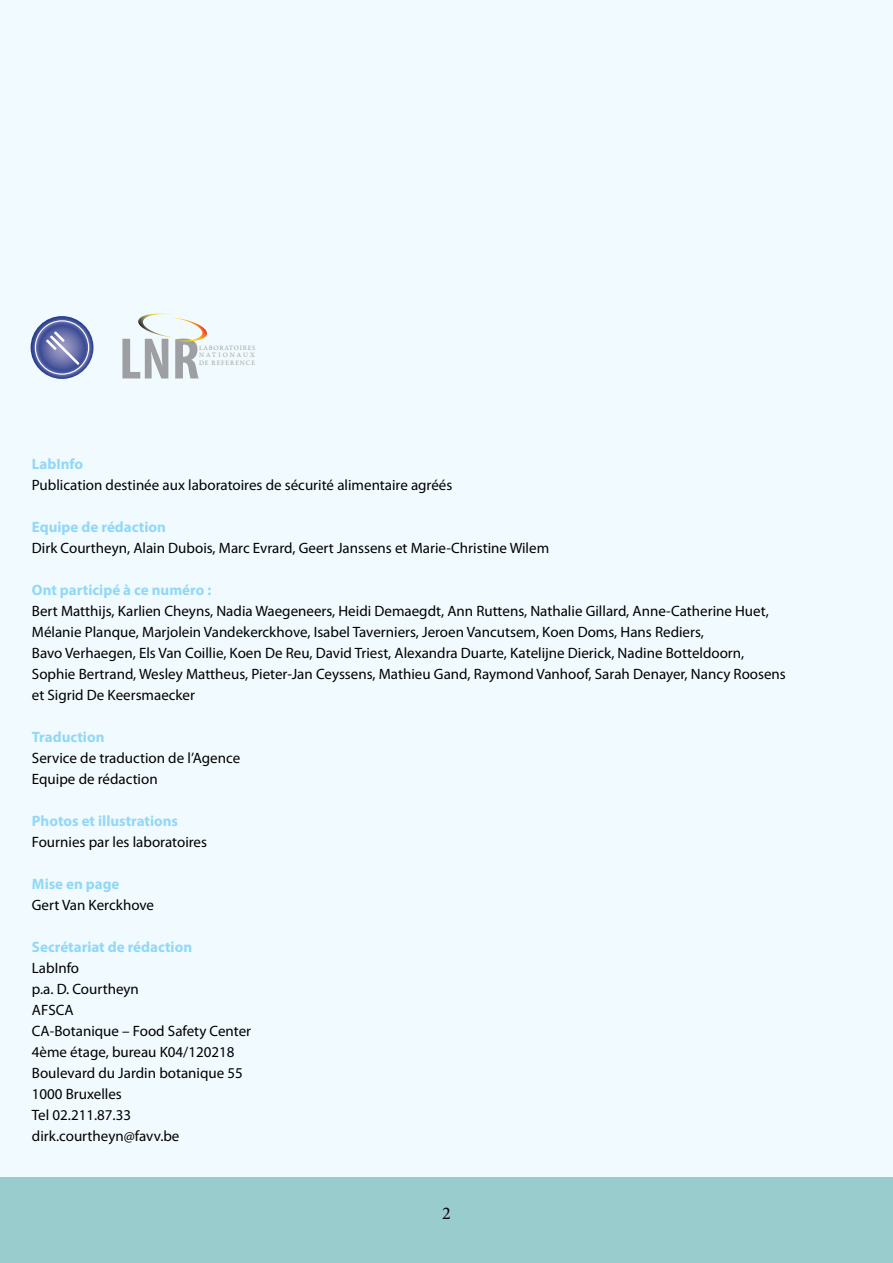
<style>
.page{position:relative;width:893px;height:1263px;background:#f1fafe}
.page>*{position:absolute;margin:0;border:0;box-sizing:border-box;transform-origin:0 0}
.t1{font:700 condensed 58.95px "Myriad Pro";color:#9d9fa2}
.t2{font:18px "Minion Pro";color:#000}
.t3{font:15px/21px "Myriad Pro";color:#000}
.t4{font:700 15px "Myriad Pro";color:#91d8f8}
.t5{font:6.75px/7.5px "Garamond Premr Pro";letter-spacing:.125em;color:#9d9fa2;text-align:justify}
</style>
<div class="page">
<div style="left:0;top:1177px;width:893px;height:86px;background:#9cc"></div>
<hr style="left:892px;top:0;width:1px;height:1261px;background:#b7dbdb">
<svg style="left:31px;top:316px;width:62px;height:63px"></svg>
<svg style="left:35px;top:320px;width:54px;height:55px"></svg>
<svg style="left:36px;top:321px;width:52px;height:53px"></svg>
<svg style="left:46px;top:331px;width:33px;height:34px"></svg>
<svg style="left:138px;top:313px;width:69px;height:29px"></svg>
<h1 class="t1" style="left:119px;top:326px;width:82px">LNR</h1>
<p class="t5" style="left:199px;top:344px;width:58px">LABORATOIRES NATIONAUX DE REFERENCE</p>
<p class="t4" style="left:32px;top:454px;width:53px">LabInfo</p>
<p class="t3" style="left:32px;top:474px;width:422px">Publication destinée aux laboratoires de sécurité alimentaire agréés</p>
<p class="t4" style="left:32px;top:517px;width:136px">Equipe de rédaction</p>
<p class="t3" style="left:32px;top:537px;width:519px">Dirk Courtheyn, Alain Dubois, Marc Evrard, Geert Janssens et Marie-Christine Wilem</p>
<p class="t4" style="left:32px;top:580px;width:181px">Ont participé à ce numéro :</p>
<p class="t3" style="left:32px;top:600px;width:755px">Bert Matthijs, Karlien Cheyns, Nadia Waegeneers, Heidi Demaegdt, Ann Ruttens, Nathalie Gillard, Anne-Catherine Huet, Mélanie Planque, Marjolein Vandekerckhove, Isabel Taverniers, Jeroen Vancutsem, Koen Doms, Hans Rediers,<br>Bavo Verhaegen, Els Van Coillie, Koen De Reu, David Triest, Alexandra Duarte, Katelijne Dierick, Nadine Botteldoorn, Sophie Bertrand, Wesley Mattheus, Pieter-Jan Ceyssens, Mathieu Gand, Raymond Vanhoof, Sarah Denayer, Nancy Roosens et Sigrid De Keersmaecker</p>
<p class="t4" style="left:32px;top:727px;width:74px">Traduction</p>
<p class="t3" style="left:32px;top:747px;width:210px">Service de traduction de l’Agence<br>Equipe de rédaction</p>
<p class="t4" style="left:32px;top:811px;width:148px">Photos et illustrations</p>
<p class="t3" style="left:32px;top:831px;width:177px">Fournies par les laboratoires</p>
<p class="t4" style="left:32px;top:874px;width:89px">Mise en page</p>
<p class="t3" style="left:32px;top:894px;width:124px">Gert Van Kerckhove</p>
<p class="t4" style="left:32px;top:937px;width:162px">Secrétariat de rédaction</p>
<p class="t3" style="left:32px;top:957px;width:221px">LabInfo<br>p.a. D. Courtheyn<br>AFSCA<br>CA-Botanique – Food Safety Center<br>4ème étage, bureau K04/120218<br>Boulevard du Jardin botanique 55<br>1000 Bruxelles<br>Tel 02.211.87.33 dirk.courtheyn@favv.be</p>
<p class="t2" style="left:442px;top:1201px;width:10px">2</p>
</div>
